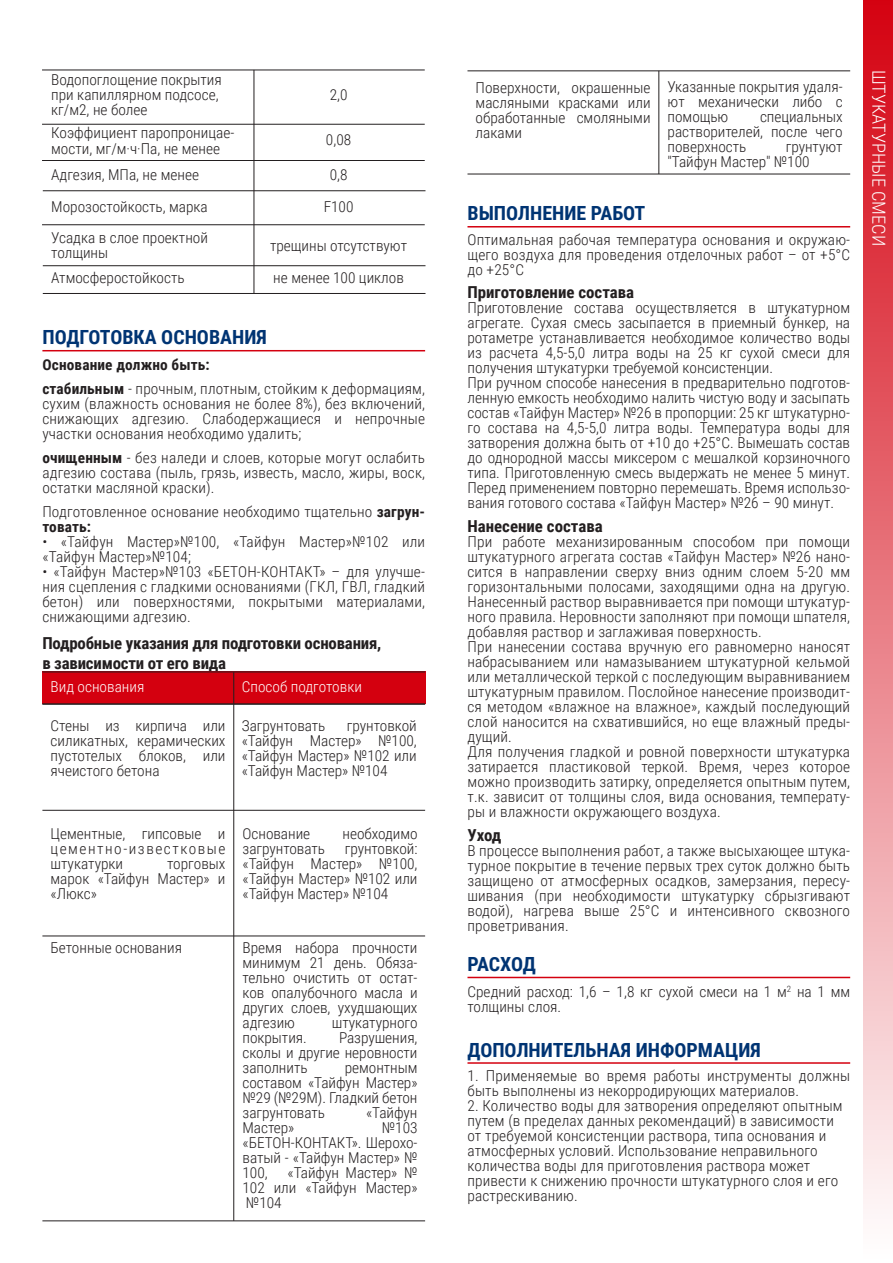
<style>
.page{position:relative;width:893px;height:1263px;background:#fff}
.page>*{position:absolute;margin:0;border:0;box-sizing:border-box;transform-origin:0 0}
.t1{font:700 19.5px "Roboto Condensed";color:#003473}
.t2{font:300 18px "Roboto Condensed";color:#fff}
.t3{font:700 16.5px/19.8px "Roboto Condensed";letter-spacing:-.01em;color:#231f20}
.t4{font:300 15px/15px "Roboto Condensed";color:#231f20;text-align:justify}
.t5{font:300 15px "Roboto Condensed";color:#fff}
.s1{font-weight:700}
</style>
<div class="page">
<div style="left:863px;top:0;width:30px;height:1263px;background:linear-gradient(to bottom,#d40210,#fff)"></div>
<hr style="left:42px;top:350px;width:383px;height:1px;background:#d4000f">
<hr style="left:467px;top:977px;width:383px;height:1px;background:#d4000f">
<hr style="left:467px;top:1062px;width:383px;height:2px;background:#d4000f">
<hr style="left:467px;top:226px;width:383px;height:1px;background:#d4000f">
<hr style="left:43px;top:293px;width:382px;height:1px;background:#231f20">
<hr style="left:254px;top:70px;width:1px;height:223px;background:#231f20">
<hr style="left:42px;top:124px;width:383px;height:1px;background:#231f20">
<hr style="left:42px;top:70px;width:383px;height:1px;background:#231f20">
<hr style="left:42px;top:160px;width:383px;height:1px;background:#231f20">
<hr style="left:42px;top:224px;width:383px;height:1px;background:#231f20">
<hr style="left:43px;top:265px;width:382px;height:1px;background:#231f20">
<hr style="left:43px;top:190px;width:382px;height:1px;background:#231f20">
<div style="left:42px;top:672px;width:212px;height:32px;background:#d4000f"></div>
<div style="left:254px;top:672px;width:171px;height:32px;background:#d4000f"></div>
<hr style="left:42px;top:810px;width:383px;height:1px;background:#231f20">
<hr style="left:42px;top:936px;width:383px;height:1px;background:#231f20">
<hr style="left:42px;top:1220px;width:383px;height:1px;background:#231f20">
<hr style="left:42px;top:704px;width:383px;height:1px;background:#231f20">
<hr style="left:233px;top:672px;width:1px;height:549px;background:#231f20">
<hr style="left:42px;top:672px;width:383px;height:1px;background:#231f20">
<hr style="left:467px;top:71px;width:383px;height:1px;background:#231f20">
<hr style="left:467px;top:174px;width:383px;height:1px;background:#231f20">
<hr style="left:659px;top:71px;width:1px;height:103px;background:#231f20">
<p class="t4" style="left:51px;top:72px;width:172px;text-align:left">Водопоглощение покрытия при капиллярном подсосе, кг/м2, не более</p>
<p class="t4" style="left:51px;top:125px;width:185px">Коэффициент паропроницае&shy;мости, мг/м·ч·Па, не менее</p>
<p class="t4" style="left:51px;top:158px;width:158px;line-height:31.7px;text-align:left">Адгезия, МПа, не менее<br>Морозостойкость, марка<br>Усадка в слое проектной</p>
<p class="t4" style="left:51px;top:240px;width:135px;line-height:25px">толщины<br>Атмосферостойкость</p>
<p class="t4" style="left:330px;top:87px;width:19px">2,0</p>
<p class="t4" style="left:326px;top:131px;width:27px">0,08</p>
<p class="t4" style="left:324px;top:158px;width:31px;line-height:32.2px;text-align:center">0,8<br>F100</p>
<p class="t4" style="left:270px;top:228px;width:139px;line-height:32.5px">трещины отсутствуют не менее 100 циклов</p>
<h1 class="t1" style="left:42px;top:324px;width:226px">ПОДГОТОВКА ОСНОВАНИЯ</h1>
<p class="t4" style="left:42px;top:352px;width:384px;line-height:24px"><span class="s1">Основание должно быть:<br>стабильным</span> - прочным, плотным, стойким к деформациям,</p>
<p class="t4" style="left:42px;top:396px;width:384px">сухим (влажность основания не более 8%), без включений, снижающих адгезию. Слабодержащиеся и непрочные участки основания необходимо удалить;</p>
<p class="t4" style="left:42px;top:450px;width:384px"><span class="s1">очищенным</span> - без наледи и слоев, которые могут ослабить адгезию состава (пыль, грязь, известь, масло, жиры, воск, остатки масляной краски).</p>
<p class="t4" style="left:42px;top:504px;width:384px">Подготовленное основание необходимо тщательно <span class="s1">загрун&shy;товать:</span></p>
<p class="t4" style="left:42px;top:534px;width:384px">• «Тайфун Мастер»№100, «Тайфун Мастер»№102 или «Тайфун Мастер»№104;</p>
<p class="t4" style="left:42px;top:564px;width:384px">• «Тайфун Мастер»№103 «БЕТОН-КОНТАКТ» – для улучше&shy;ния сцепления с гладкими основаниями (ГКЛ, ГВЛ, гладкий бетон) или поверхностями, покрытыми материалами, снижающими адгезию.</p>
<p class="t3" style="left:42px;top:633px;width:340px">Подробные указания для подготовки основания, в зависимости от его вида</p>
<p class="t5" style="left:51px;top:676px;width:95px">Вид основания</p>
<p class="t5" style="left:242px;top:676px;width:122px">Способ подготовки</p>
<p class="t4" style="left:51px;top:718px;width:177px">Стены из кирпича или силикатных, керамических пустотелых блоков, или ячеистого бетона</p>
<p class="t4" style="left:242px;top:718px;width:85px">Загрунтовать</p>
<p class="t4" style="left:242px;top:718px;width:176px;text-indent:105px">грунтовкой «Тайфун Мастер» №100, «Тайфун Мастер» №102 или «Тайфун Мастер» №104</p>
<p class="t4" style="left:51px;top:826px;width:176px">Цементные, гипсовые и цементно-известковые штукатурки</p>
<p class="t4" style="left:51px;top:856px;width:176px;text-indent:117px">торговых марок «Тайфун Мастер» и «Люкс»</p>
<p class="t4" style="left:51px;top:939px;width:133px">Бетонные основания</p>
<p class="t4" style="left:243px;top:826px;width:69px">Основание</p>
<p class="t4" style="left:343px;top:826px;width:77px">необходимо</p>
<p class="t4" style="left:243px;top:841px;width:84px">загрунтовать</p>
<p class="t4" style="left:243px;top:841px;width:176px;text-indent:102px">грунтовкой: «Тайфун Мастер» №100, «Тайфун Мастер» №102 или «Тайфун Мастер» №104</p>
<p class="t4" style="left:243px;top:939px;width:177px">Время набора прочности минимум 21 день. Обяза&shy;тельно очистить от остат&shy;ков опалубочного масла и других слоев, ухудшающих адгезию</p>
<p class="t4" style="left:332px;top:1014px;width:87px">штукатурного</p>
<p class="t4" style="left:243px;top:1029px;width:176px;text-indent:96px">Разрушения, сколы и другие неровности заполнить</p>
<p class="t4" style="left:243px;top:1029px;width:66px">покрытия.</p>
<p class="t4" style="left:243px;top:1059px;width:176px;text-indent:102px">ремонтным составом «Тайфун Мастер» №29 (№29М). Гладкий бетон загрунтовать</p>
<p class="t4" style="left:366px;top:1104px;width:53px">«Тайфун</p>
<p class="t4" style="left:243px;top:1119px;width:176px;text-indent:139px">№103 «БЕТОН-КОНТАКТ». Шерохо&shy;ватый - «Тайфун Мастер» № 100,</p>
<p class="t4" style="left:243px;top:1119px;width:53px">Мастер»</p>
<p class="t4" style="left:243px;top:1164px;width:176px;text-indent:45px">«Тайфун Мастер» № 102 или «Тайфун Мастер» №104</p>
<p class="t4" style="left:476px;top:80px;width:177px">Поверхности, окрашенные масляными красками или обработанные смоляными лаками</p>
<p class="t4" style="left:668px;top:79px;width:177px">Указанные покрытия удаля&shy;ют механически либо с помощью</p>
<p class="t4" style="left:668px;top:109px;width:176px;text-indent:92px">специальных растворителей, после чего поверхность</p>
<p class="t4" style="left:668px;top:139px;width:176px;text-indent:118px">грунтуют "Тайфун Мастер" №100</p>
<h1 class="t1" style="left:467px;top:200px;width:179px">ВЫПОЛНЕНИЕ РАБОТ</h1>
<p class="t4" style="left:467px;top:231px;width:384px">Оптимальная рабочая температура основания и окружаю&shy;щего воздуха для проведения отделочных работ – от +5°С до +25°С</p>
<p class="t3" style="left:467px;top:281px;width:168px">Приготовление состава</p>
<p class="t4" style="left:467px;top:299px;width:384px;text-align:left">Приготовление состава осуществляется в штукатурном агрегате. Сухая смесь засыпается в приемный бункер, на ротаметре устанавливается необходимое количество воды из расчета 4,5-5,0 литра воды на 25 кг сухой смеси для получения штукатурки требуемой консистенции.<br>При ручном способе нанесения в предварительно подготов&shy;ленную емкость необходимо налить чистую воду и засыпать состав «Тайфун Мастер» №26 в пропорции: 25 кг штукатурно&shy;го состава на 4,5-5,0 литра воды. Температура воды для затворения должна быть от +10 до +25°С. Вымешать состав до однородной массы миксером с мешалкой корзиночного типа. Приготовленную смесь выдержать не менее 5 минут.<br>Перед применением повторно перемешать. Время использо&shy;вания готового состава «Тайфун Мастер» №26 – 90 минут.</p>
<p class="t3" style="left:467px;top:515px;width:137px">Нанесение состава</p>
<p class="t4" style="left:467px;top:533px;width:384px;text-align:left">При работе механизированным способом при помощи штукатурного агрегата состав «Тайфун Мастер» №26 нано&shy;сится в направлении сверху вниз одним слоем 5-20 мм горизонтальными полосами, заходящими одна на другую.<br>Нанесенный раствор выравнивается при помощи штукатур&shy;ного правила. Неровности заполняют при помощи шпателя, добавляя раствор и заглаживая поверхность.<br>При нанесении состава вручную его равномерно наносят набрасыванием или намазыванием штукатурной кельмой или металлической теркой с последующим выравниванием штукатурным правилом. Послойное нанесение производит&shy;ся методом «влажное на влажное», каждый последующий слой наносится на схватившийся, но еще влажный преды&shy;дущий.<br>Для получения гладкой и ровной поверхности штукатурка затирается пластиковой теркой. Время, через которое можно производить затирку, определяется опытным путем, т.к. зависит от толщины слоя, вида основания, температу&shy;ры и влажности окружающего воздуха.</p>
<p class="t3" style="left:467px;top:824px;width:35px">Уход</p>
<p class="t4" style="left:467px;top:842px;width:384px">В процессе выполнения работ, а также высыхающее штука&shy;турное покрытие в течение первых трех суток должно быть защищено от атмосферных осадков, замерзания, пересу&shy;шивания (при необходимости штукатурку сбрызгивают водой), нагрева выше 25°С и интенсивного сквозного проветривания.</p>
<h1 class="t1" style="left:467px;top:950px;width:70px">РАСХОД</h1>
<p class="t4" style="left:467px;top:983px;width:384px">Средний расход: 1,6 – 1,8 кг сухой смеси на 1 м<sup>2</sup> на 1 мм толщины слоя.</p>
<h1 class="t1" style="left:467px;top:1036px;width:295px">ДОПОЛНИТЕЛЬНАЯ ИНФОРМАЦИЯ</h1>
<p class="t4" style="left:467px;top:1067px;width:384px">1. Применяемые во время работы инструменты должны быть выполнены из некорродирующих материалов.</p>
<p class="t4" style="left:467px;top:1097px;width:377px;text-align:left">2. Количество воды для затворения определяют опытным путем (в пределах данных рекомендаций) в зависимости от требуемой консистенции раствора, типа основания и атмосферных условий. Использование неправильного количества воды для приготовления раствора может привести к снижению прочности штукатурного слоя и его растрескиванию.</p>
<p class="t2" style="left:891px;top:70px;width:177px;rotate:90deg">ШТУКАТУРНЫЕ СМЕСИ</p>
</div>
